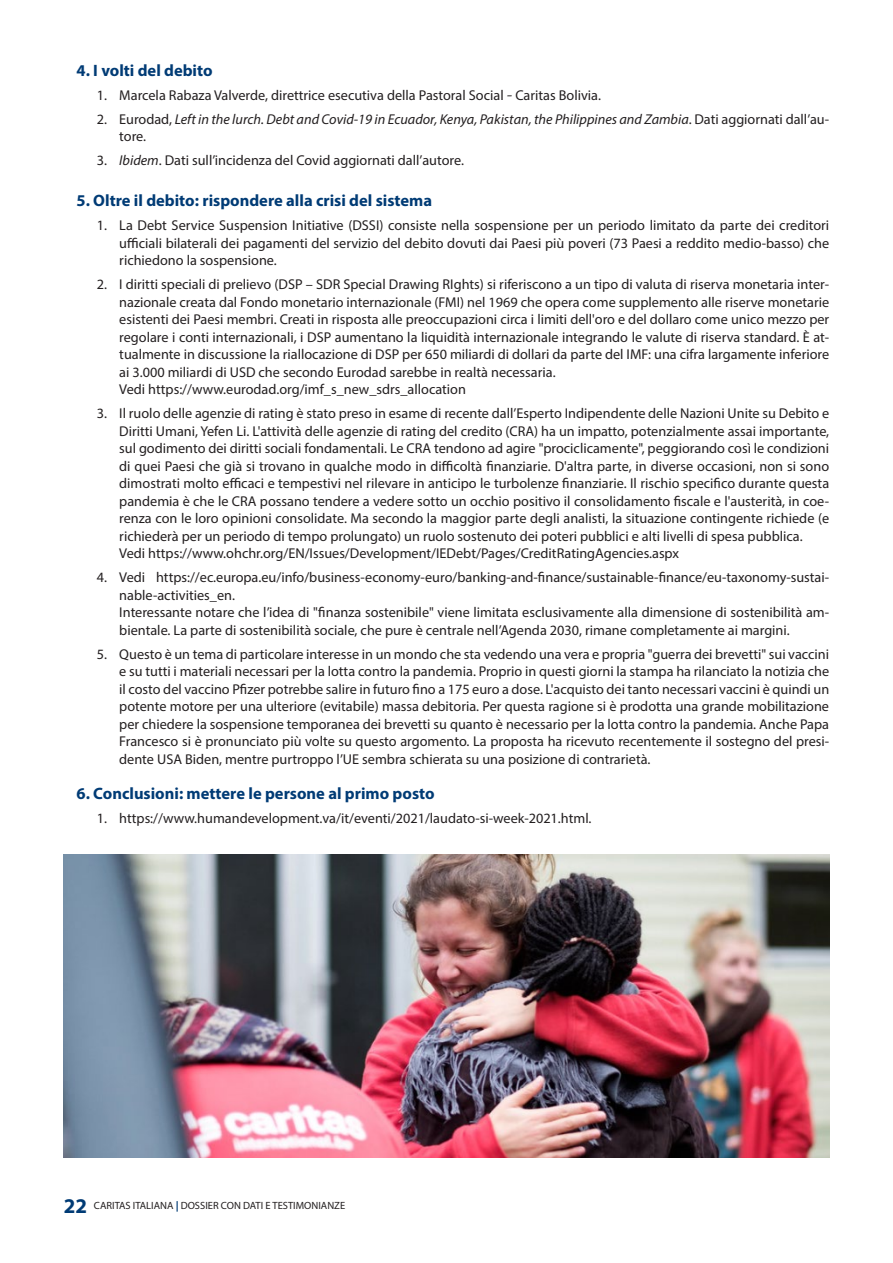
<style>
.page{position:relative;width:893px;height:1263px;background:#fff}
.page>*{position:absolute;margin:0;border:0;box-sizing:border-box;transform-origin:0 0}
.t1{font:700 16.5px "Myriad Pro";color:#003b75}
.t2{font:14.25px/17.5px "Myriad Pro";color:#231f20;text-align:justify}
.t3{font:italic 14.25px/17.5px "Myriad Pro";color:#231f20}
.t4{font:10.5px "Myriad Pro";color:#231f20}
.s1{font-family:"Cronos Pro"}
.s2{font-style:normal}
.s3{font-style:italic}
.s4{font-weight:700;font-size:21px;color:#003b75}
.s5{font-weight:700;color:#003b75}
</style>
<div class="page">
<img style="left:64px;top:855px;width:765px;height:302px">
<p class="t1" style="left:77px;top:60px;width:138px">4. I volti del debito</p>
<p class="t2" style="left:97px;top:86px;width:506px">1. Marcela Rabaza Valverde, direttrice esecutiva della Pastoral Social <span class="s1">‒</span> Caritas Bolivia.</p>
<p class="t3" style="left:119px;top:110px;width:711px;text-indent:-23px"><span class="s2">2. Eurodad,</span> Left in the lurch. Debt and Covid-19 in Ecuador, Kenya, Pakistan, the Philippines and Zambia<span class="s2">. Dati aggiornati dall’au&shy;tore.</span></p>
<p class="t2" style="left:97px;top:152px;width:369px">3. <span class="s3">Ibidem</span>. Dati sull’incidenza del Covid aggiornati dall’autore.</p>
<p class="t1" style="left:77px;top:190px;width:357px">5. Oltre il debito: rispondere alla crisi del sistema</p>
<p class="t2" style="left:119px;top:216px;width:711px;text-indent:-23px">1. La Debt Service Suspension Initiative (DSSI) consiste nella sospensione per un periodo limitato da parte dei creditori ufficiali bilaterali dei pagamenti del servizio del debito dovuti dai Paesi più poveri (73 Paesi a reddito medio-basso) che richiedono la sospensione.</p>
<p class="t2" style="left:119px;top:275px;width:711px;text-indent:-23px">2. I diritti speciali di prelievo (DSP – SDR Special Drawing RIghts) si riferiscono a un tipo di valuta di riserva monetaria inter&shy;nazionale creata dal Fondo monetario internazionale (FMI) nel 1969 che opera come supplemento alle riserve monetarie esistenti dei Paesi membri. Creati in risposta alle preoccupazioni circa i limiti dell'oro e del dollaro come unico mezzo per regolare i conti internazionali, i DSP aumentano la liquidità internazionale integrando le valute di riserva standard. È at&shy;tualmente in discussione la riallocazione di DSP per 650 miliardi di dollari da parte del IMF: una cifra largamente inferiore ai 3.000 miliardi di USD che secondo Eurodad sarebbe in realtà necessaria.</p>
<p class="t2" style="left:119px;top:381px;width:348px">Vedi https://www.eurodad.org/imf_s_new_sdrs_allocation</p>
<p class="t2" style="left:119px;top:404px;width:711px;text-indent:-23px">3. Il ruolo delle agenzie di rating è stato preso in esame di recente dall’Esperto Indipendente delle Nazioni Unite su Debito e Diritti Umani, Yefen Li. L'attività delle agenzie di rating del credito (CRA) ha un impatto, potenzialmente assai importante, sul godimento dei diritti sociali fondamentali. Le CRA tendono ad agire "prociclicamente", peggiorando così le condizioni di quei Paesi che già si trovano in qualche modo in difficoltà finanziarie. D'altra parte, in diverse occasioni, non si sono dimostrati molto efficaci e tempestivi nel rilevare in anticipo le turbolenze finanziarie. Il rischio specifico durante questa pandemia è che le CRA possano tendere a vedere sotto un occhio positivo il consolidamento fiscale e l'austerità, in coe&shy;renza con le loro opinioni consolidate. Ma secondo la maggior parte degli analisti, la situazione contingente richiede (e richiederà per un periodo di tempo prolungato) un ruolo sostenuto dei poteri pubblici e alti livelli di spesa pubblica.</p>
<p class="t2" style="left:119px;top:545px;width:561px">Vedi https://www.ohchr.org/EN/Issues/Development/IEDebt/Pages/CreditRatingAgencies.aspx</p>
<p class="t2" style="left:119px;top:568px;width:711px;text-indent:-23px">4. Vedi https://ec.europa.eu/info/business-economy-euro/banking-and-finance/sustainable-finance/eu-taxonomy-sustai&shy;nable-activities_en.</p>
<p class="t2" style="left:119px;top:604px;width:711px">Interessante notare che l’idea di "finanza sostenibile" viene limitata esclusivamente alla dimensione di sostenibilità am&shy;bientale. La parte di sostenibilità sociale, che pure è centrale nell’Agenda 2030, rimane completamente ai margini.</p>
<p class="t2" style="left:119px;top:645px;width:711px;text-indent:-23px">5. Questo è un tema di particolare interesse in un mondo che sta vedendo una vera e propria "guerra dei brevetti" sui vaccini e su tutti i materiali necessari per la lotta contro la pandemia. Proprio in questi giorni la stampa ha rilanciato la notizia che il costo del vaccino Pfizer potrebbe salire in futuro fino a 175 euro a dose. L'acquisto dei tanto necessari vaccini è quindi un potente motore per una ulteriore (evitabile) massa debitoria. Per questa ragione si è prodotta una grande mobilitazione per chiedere la sospensione temporanea dei brevetti su quanto è necessario per la lotta contro la pandemia. Anche Papa Francesco si è pronunciato più volte su questo argomento. La proposta ha ricevuto recentemente il sostegno del presi&shy;dente USA Biden, mentre purtroppo l’UE sembra schierata su una posizione di contrarietà.</p>
<p class="t1" style="left:77px;top:783px;width:360px">6. Conclusioni: mettere le persone al primo posto</p>
<p class="t2" style="left:97px;top:809px;width:496px">1. https://www.humandevelopment.va/it/eventi/2021/laudato-si-week-2021.html.</p>
<p class="t4" style="left:64px;top:1199px;width:283px"><span class="s4">22</span> CARITAS ITALIANA <span class="s5">|</span> DOSSIER CON DATI E TESTIMONIANZE</p>
</div>
